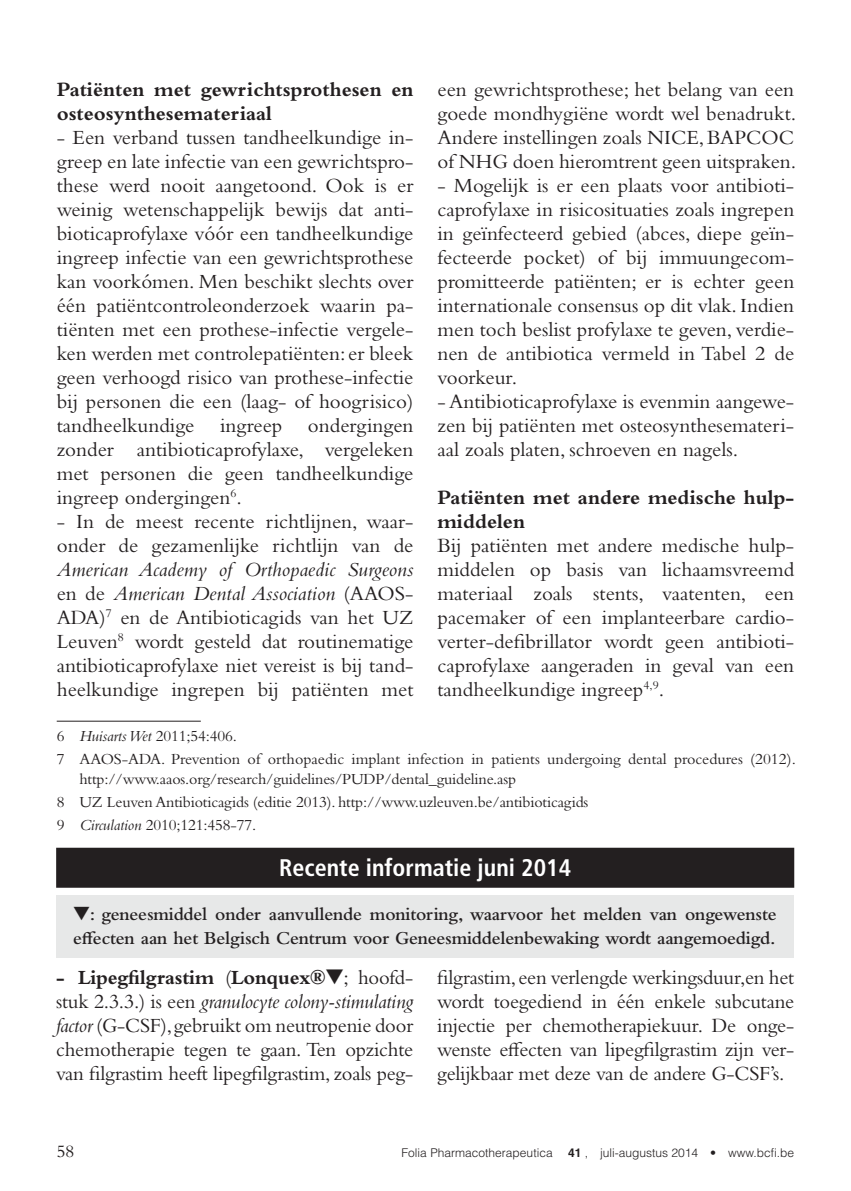
<style>
.page{position:relative;width:851px;height:1191px;background:#fff}
.page>*{position:absolute;margin:0;border:0;box-sizing:border-box;transform-origin:0 0}
.t1{font:700 condensed 24px "Frutiger LT Std";color:#fff}
.t2{font:21px/24px "Bembo Std";color:#231f20;text-align:justify}
.t3{font:700 21px/24px "Bembo Std";color:#231f20}
.t4{font:600 19px/24px "Bembo Std";letter-spacing:-.01em;color:#231f20}
.t5{font:18px "Bembo Std";color:#231f20}
.t6{font:16px/22.8px "Bembo Std";letter-spacing:-.01em;color:#231f20}
.t7{font:300 12px "Helvetica LT Std";color:#231f20}
.s1{font-style:italic}
.s2{font-weight:700}
</style>
<div class="page">
<div style="left:56px;top:847px;width:738px;height:40px;background:#231f20"></div>
<div style="left:56px;top:895px;width:737px;height:63px;background:#e7e8e8"></div>
<hr style="left:57px;top:720px;width:144px;height:1px;background:#231f20">
<p class="t2" style="left:437px;top:77px;width:360px">een gewrichtsprothese; het belang van een goede mondhygiëne wordt wel benadrukt.<br>Andere instellingen zoals NICE, BAPCOC of NHG doen hieromtrent geen uitspraken.</p>
<p class="t2" style="left:437px;top:173px;width:358px">- Mogelijk is er een plaats voor antibioti&shy;caprofylaxe in risicosituaties zoals ingrepen in geïnfecteerd gebied (abces, diepe geïn&shy;fecteerde pocket) of bij immuungecom&shy;promitteerde patiënten; er is echter geen internationale consensus op dit vlak. Indien men toch beslist profylaxe te geven, verdie&shy;nen de antibiotica vermeld in Tabel 2 de voorkeur.</p>
<p class="t2" style="left:437px;top:389px;width:358px">- Antibioticaprofylaxe is evenmin aangewe&shy;zen bij patiënten met osteosynthesemateri&shy;aal zoals platen, schroeven en nagels.</p>
<p class="t3" style="left:437px;top:485px;width:358px">Patiënten met andere medische hulp&shy;middelen</p>
<p class="t2" style="left:437px;top:533px;width:358px">Bij patiënten met andere medische hulp&shy;middelen op basis van lichaamsvreemd materiaal zoals stents, vaatenten, een pacemaker of een implanteerbare cardio&shy;verter-defibrillator wordt geen antibioti&shy;caprofylaxe aangeraden in geval van een tandheelkundige ingreep<sup>4,9</sup>.</p>
<p class="t6" style="left:57px;top:724px;width:740px">6 <span class="s1">Huisarts Wet</span> 2011;54:406.<br>7 AAOS-ADA. Prevention of orthopaedic implant infection in patients undergoing dental procedures (2012).</p>
<p class="t6" style="left:57px;top:767px;width:533px;text-indent:23px">http://www.aaos.org/research/guidelines/PUDP/dental_guideline.asp<br>8 UZ Leuven Antibioticagids (editie 2013). http://www.uzleuven.be/antibioticagids<br>9 <span class="s1">Circulation</span> 2010;121:458-77.</p>
<p class="t3" style="left:57px;top:77px;width:358px">Patiënten met gewrichtsprothesen en osteosynthesemateriaal</p>
<p class="t2" style="left:57px;top:125px;width:358px">- Een verband tussen tandheelkundige in&shy;greep en late infectie van een gewrichtspro&shy;these werd nooit aangetoond. Ook is er weinig wetenschappelijk bewijs dat anti&shy;bioticaprofylaxe vóór een tandheelkundige ingreep infectie van een gewrichtsprothese kan voorkómen. Men beschikt slechts over één patiëntcontroleonderzoek waarin pa&shy;tiënten met een prothese-infectie vergele&shy;ken werden met controlepatiënten: er bleek geen verhoogd risico van prothese-infectie bij personen die een (laag- of hoogrisico) tandheelkundige ingreep ondergingen zonder antibioticaprofylaxe, vergeleken met personen die geen tandheelkundige ingreep ondergingen<sup>6</sup>.</p>
<p class="t2" style="left:57px;top:509px;width:358px">- In de meest recente richtlijnen, waar&shy;onder de gezamenlijke richtlijn van de</p>
<p class="t2" style="left:57px;top:557px;width:358px"><span class="s1">American Academy of Orthopaedic Surgeons </span>en de <span class="s1">American Dental Association</span> (AAOS-ADA)<sup>7</sup> en de Antibioticagids van het UZ Leuven<sup>8</sup> wordt gesteld dat routinematige antibioticaprofylaxe niet vereist is bij tand&shy;heelkundige ingrepen bij patiënten met</p>
<p class="t1" style="left:279px;top:853px;width:293px">Recente informatie juni 2014</p>
<p class="t4" style="left:73px;top:902px;width:705px">▼: geneesmiddel onder aanvullende monitoring, waarvoor het melden van ongewenste effecten aan het Belgisch Centrum voor Geneesmiddelenbewaking wordt aangemoedigd.</p>
<p class="t2" style="left:56px;top:965px;width:358px"><span class="s2">- Lipegfilgrastim</span> (<span class="s2">Lonquex®</span>▼; hoofd&shy;stuk 2.3.3.) is een <span class="s1">granulocyte colony-stimulating factor</span> (G-CSF), gebruikt om neutropenie door chemotherapie tegen te gaan. Ten opzichte van filgrastim heeft lipegfilgrastim, zoals peg-</p>
<p class="t2" style="left:437px;top:965px;width:358px">filgrastim, een verlengde werkingsduur,en het wordt toegediend in één enkele subcutane injectie per chemotherapiekuur. De onge&shy;wenste effecten van lipegfilgrastim zijn ver&shy;gelijkbaar met deze van de andere G-CSF’s.</p>
<p class="t5" style="left:57px;top:1140px;width:19px">58</p>
<p class="t7" style="left:401px;top:1145px;width:152px">Folia Pharmacotherapeutica</p>
<p class="t7" style="left:568px;top:1145px;width:228px"><span class="s2">41</span> , juli-augustus 2014 • www.bcfi.be</p>
</div>
